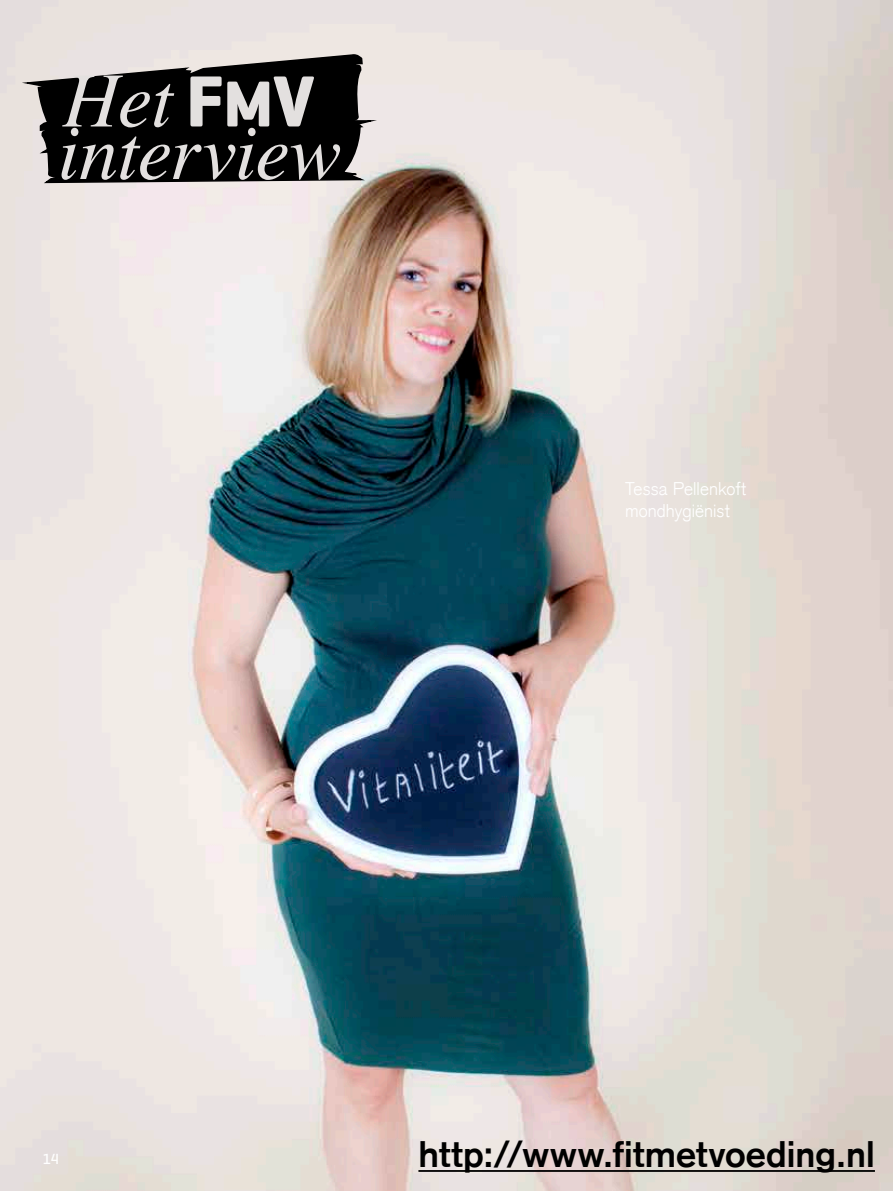
<style>
.page{position:relative;width:893px;height:1191px;background:#fff}
.page>*{position:absolute;margin:0;border:0;box-sizing:border-box;transform-origin:0 0}
.t1{font:italic 78px "Times";letter-spacing:-.015em;color:#e3e0df}
.t2{font:700 36px "Akzidenz Grotesk";letter-spacing:.005em;color:#000}
.t3{font:300 18px/22.5px "Akzidenz Grotesk";color:#fff}
.t4{font:500 15px "Geogrotesque";color:#fff}
.s1{font-family:"Geogrotesque";font-weight:700;font-style:normal;font-size:73.5px}
.s2{font-family:"Geogrotesque";font-weight:700;font-style:normal;font-size:66px}
</style>
<div class="page">
<img style="left:0;top:0;width:893px;height:1191px">
<svg style="left:16px;top:54px;width:367px;height:130px;background:#393837"></svg>
<hr style="left:418px;top:1170px;width:457px;height:1px;background:#000">
<p class="t1" style="left:63px;top:32px;width:253px">Het <span class="s1">F</span><span class="s2">M</span><span class="s1">V</span></p>
<p class="t1" style="left:58px;top:85px;width:285px">interview</p>
<p class="t3" style="left:625px;top:477px;width:123px">Tessa Pellenkoft mondhygiënist</p>
<p class="t4" style="left:43px;top:1149px;width:18px">14</p>
<p class="t2" style="left:418px;top:1132px;width:458px">http://www.fitmetvoeding.nl</p>
</div>
